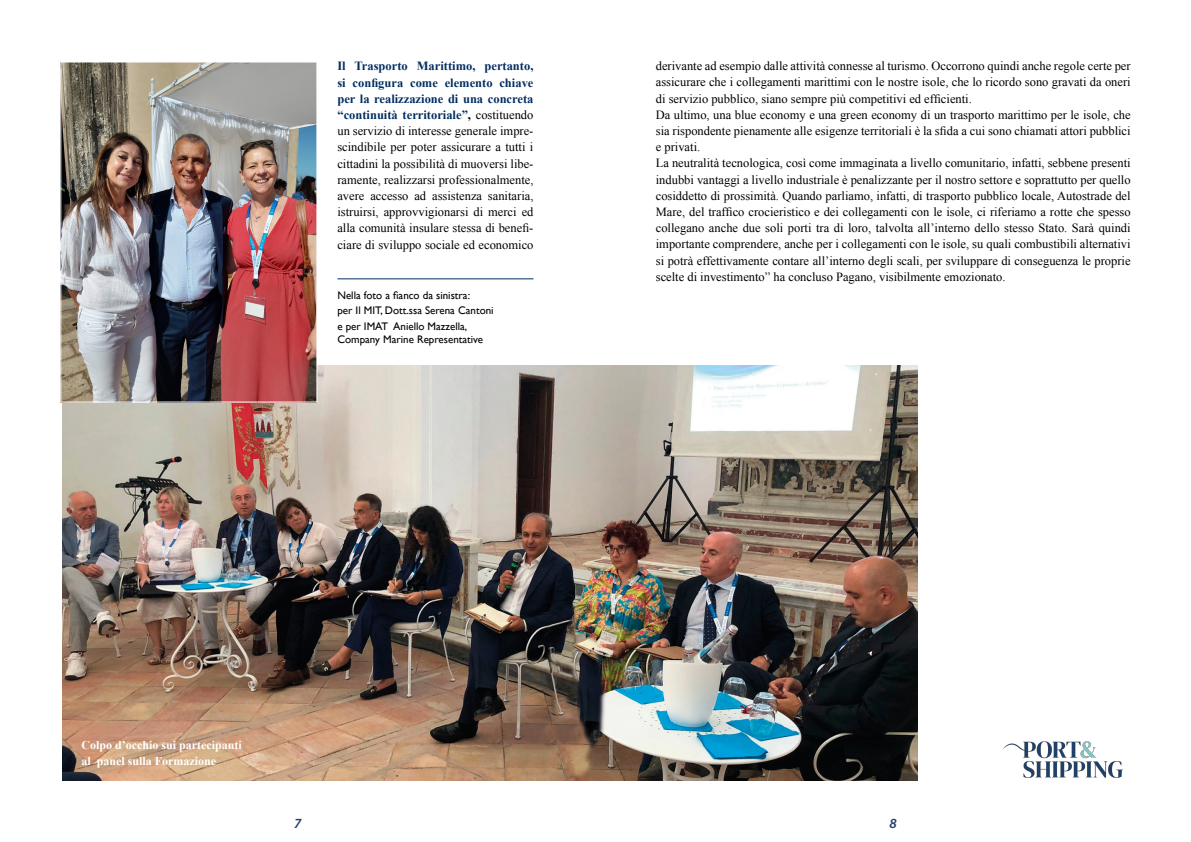
<style>
.page{position:relative;width:1191px;height:842px;background:#fff}
.page>*{position:absolute;margin:0;border:0;box-sizing:border-box;transform-origin:0 0}
.t1{font:italic 600 14px "Myriad Pro";color:#204168}
.t2{font:12.5px/16.2px "Times New Roman";color:#000;text-align:justify}
.t3{font:700 12px/16.4px "Times New Roman";color:#fff}
.t4{font:11px/15.2px "Gill Sans";color:#000}
.s1{font-weight:700;color:#002e62}
.s2{font-weight:700}
</style>
<div class="page">
<img style="left:62px;top:365px;width:855px;height:415px">
<img style="left:62px;top:64px;width:253px;height:336px">
<div style="left:60px;top:62px;width:257px;height:340px;border:1px solid #fff"></div>
<hr style="left:337px;top:279px;width:196px;height:1px;background:#002e62">
<img style="left:1003px;top:741px;width:120px;height:37px">
<p class="t2" style="left:337px;top:58px;width:197px"><span class="s1">Il Trasporto Marittimo, pertanto, si configura come elemento chiave per la realizzazione di una concreta “continuità territoriale”</span><span class="s2">,</span> costituendo un servizio di interesse generale impre&shy;scindibile per poter assicurare a tutti i cittadini la possibilità di muoversi libe&shy;ramente, realizzarsi professionalmente, avere accesso ad assistenza sanitaria, istruirsi, approvvigionarsi di merci ed alla comunità insulare stessa di benefi&shy;ciare di sviluppo sociale ed economico</p>
<p class="t4" style="left:337px;top:288px;width:158px">Nella foto a fianco da sinistra:<br>per Il MIT, Dott.ssa Serena Cantoni e per IMAT Aniello Mazzella,</p>
<p class="t4" style="left:337px;top:332px;width:147px">Company Marine Representative</p>
<p class="t2" style="left:656px;top:58px;width:476px;text-align:left">derivante ad esempio dalle attività connesse al turismo. Occorrono quindi anche regole certe per assicurare che i collegamenti marittimi con le nostre isole, che lo ricordo sono gravati da oneri di servizio pubblico, siano sempre più competitivi ed efficienti.<br>Da ultimo, una blue economy e una green economy di un trasporto marittimo per le isole, che sia rispondente pienamente alle esigenze territoriali è la sfida a cui sono chiamati attori pubblici e privati.<br>La neutralità tecnologica, così come immaginata a livello comunitario, infatti, sebbene presenti indubbi vantaggi a livello industriale è penalizzante per il nostro settore e soprattutto per quello cosiddetto di prossimità. Quando parliamo, infatti, di trasporto pubblico locale, Autostrade del Mare, del traffico crocieristico e dei collegamenti con le isole, ci riferiamo a rotte che spesso collegano anche due soli porti tra di loro, talvolta all’interno dello stesso Stato. Sarà quindi importante comprendere, anche per i collegamenti con le isole, su quali combustibili alternativi si potrà effettivamente contare all’interno degli scali, per sviluppare di conseguenza le proprie scelte di investimento” ha concluso Pagano, visibilmente emozionato.</p>
<p class="t3" style="left:81px;top:736px;width:162px">Colpo d’occhio sui partecipanti al panel sulla Formazione</p>
<p class="t1" style="left:294px;top:814px;width:9px">7</p>
<p class="t1" style="left:889px;top:814px;width:9px">8</p>
</div>
